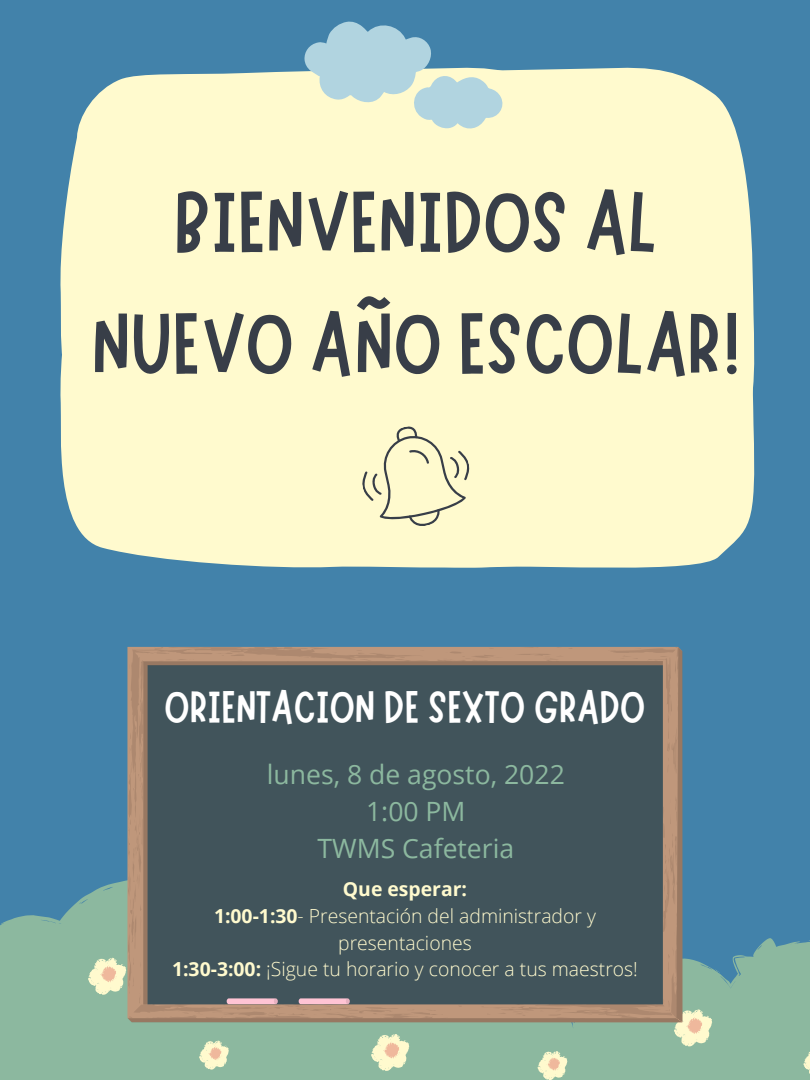
<style>
.page{position:relative;width:810px;height:1080px;background:#4282aa}
.page>*{position:absolute;margin:0;border:0;box-sizing:border-box;transform-origin:0 0}
.t1{font:87.06px/121.6px "Marykate";color:#383e48;text-align:center}
.t2{font:45.62px "Marykate";color:#fff}
.t3{font:26.56px/37.2px "Open Sans";color:#8cb89f;text-align:center}
.t4{font:300 19.38px/26.8px "Open Sans";color:#ffface;text-align:center}
.s1{font-weight:700}
</style>
<div class="page">
<svg style="left:62px;top:464px;width:152px;height:100px;background:#e2e8c8"></svg>
<div style="left:214px;top:464px;width:541px;height:104px;background:#ffface"></div>
<div style="left:60px;top:73px;width:154px;height:391px;background:#ffface"></div>
<div style="left:214px;top:67px;width:541px;height:397px;background:#ffface"></div>
<svg style="left:0;top:866px;width:810px;height:92px"></svg>
<div style="left:0;top:958px;width:810px;height:122px;background:#8cb89f"></div>
<svg style="left:0;top:965px;width:810px;height:106px;background:#93bba1"></svg>
<svg style="left:128px;top:647px;width:554px;height:375px;background:#535d5f"></svg>
<svg style="left:359px;top:424px;width:113px;height:105px;background:#ece8c1"></svg>
<svg style="left:304px;top:21px;width:202px;height:111px"></svg>
<h1 class="t1" style="left:92px;top:153px;width:650px">BIENVENIDOS AL<br>NUEVO AÑO ESCOLAR!</h1>
<h2 class="t2" style="left:165px;top:677px;width:482px">ORIENTACION DE SEXTO GRADO</h2>
<h3 class="t3" style="left:267px;top:755px;width:300px">lunes, 8 de agosto, 2022<br>1:00 PM<br>TWMS Cafeteria</h3>
<p class="t4" style="left:172px;top:875px;width:467px"><span class="s1">Que esperar:<br>1:00-1:30</span>- Presentación del administrador y presentaciones<br><span class="s1">1:30-3:00:</span> ¡Sigue tu horario y conocer a tus maestros!</p>
</div>
